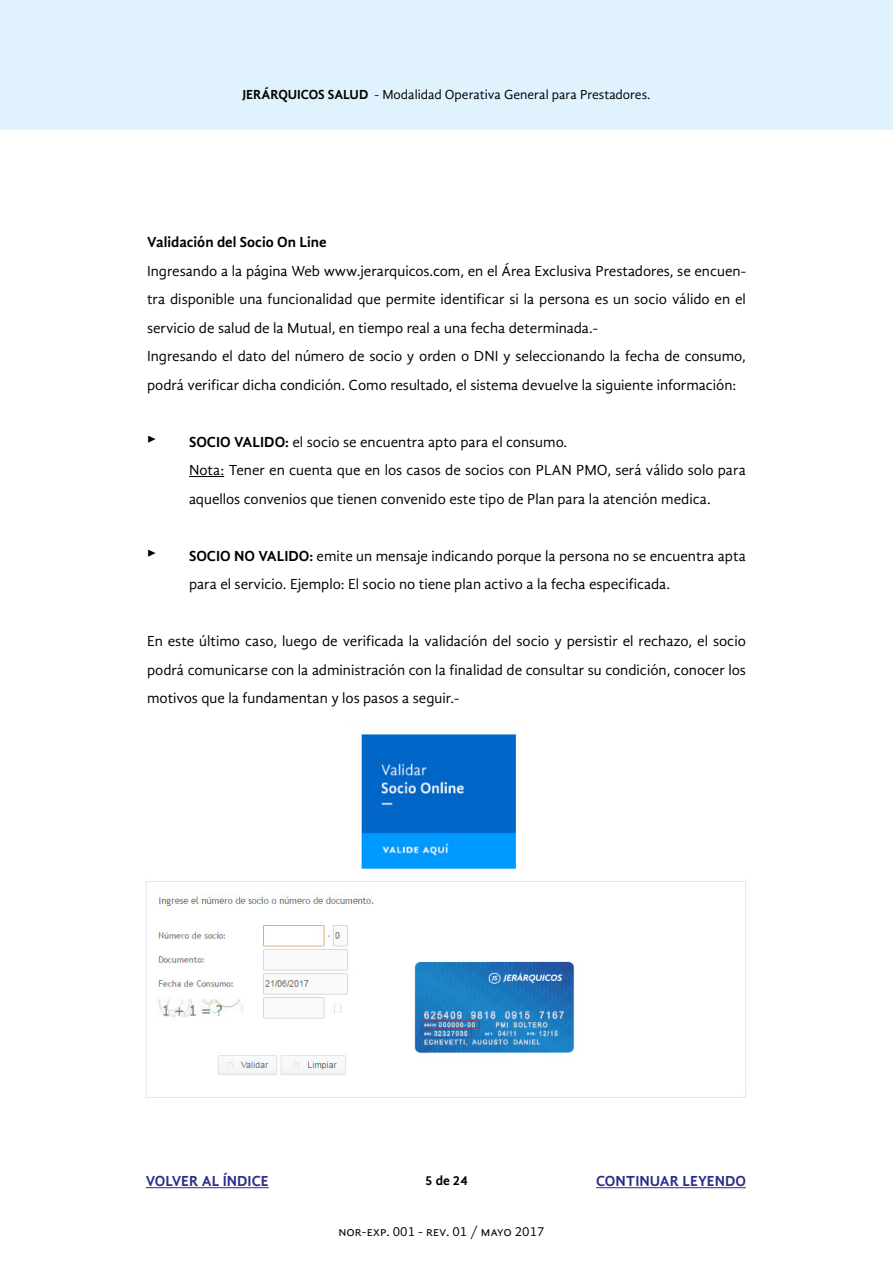
<style>
.page{position:relative;width:893px;height:1263px;background:#fff}
.page>*{position:absolute;margin:0;border:0;box-sizing:border-box;transform-origin:0 0}
.t1{font:15px/28.5px "Gandhi Sans";color:#000}
.t2{font:700 15px "Gandhi Sans";color:#2d2e87}
.t3{font:700 15px "Gandhi Sans";color:#000}
.t4{font:15px "Minion Pro";color:#000}
.t5{font:13.5px "Gandhi Sans";color:#000}
.t6{font:700 13.5px "Gandhi Sans";color:#000}
.s1{font-weight:700}
</style>
<div class="page">
<hr style="left:189px;top:476px;width:35px;height:1px;background:#000">
<div style="left:0;top:0;width:893px;height:130px;background:#dff2fd"></div>
<img style="left:361px;top:734px;width:155px;height:135px">
<hr style="left:146px;top:1187px;width:123px;height:1px;background:#2d2e87">
<hr style="left:596px;top:1187px;width:150px;height:1px;background:#2d2e87">
<img style="left:146px;top:881px;width:600px;height:217px">
<p class="t5" style="left:242px;top:87px;width:410px"><span class="s1">JERÁRQUICOS SALUD</span> - Modalidad Operativa General para Prestadores.</p>
<p class="t3" style="left:147px;top:233px;width:181px">Validación del Socio On Line</p>
<p class="t1" style="left:147px;top:256px;width:600px">Ingresando a la página Web www.jerarquicos.com, en el Área Exclusiva Prestadores, se encuen&shy;tra disponible una funcionalidad que permite identificar si la persona es un socio válido en el servicio de salud de la Mutual, en tiempo real a una fecha determinada.-<br>Ingresando el dato del número de socio y orden o DNI y seleccionando la fecha de consumo, podrá verificar dicha condición. Como resultado, el sistema devuelve la siguiente información:</p>
<p class="t4" style="left:147px;top:428px;width:11px">▶</p>
<p class="t4" style="left:147px;top:542px;width:11px">▶</p>
<p class="t1" style="left:189px;top:427px;width:558px"><span class="s1">SOCIO VALIDO:</span> el socio se encuentra apto para el consumo.<br>Nota: Tener en cuenta que en los casos de socios con PLAN PMO, será válido solo para aquellos convenios que tienen convenido este tipo de Plan para la atención medica.</p>
<p class="t1" style="left:189px;top:541px;width:558px"><span class="s1">SOCIO NO VALIDO:</span> emite un mensaje indicando porque la persona no se encuentra apta para el servicio. Ejemplo: El socio no tiene plan activo a la fecha especificada.</p>
<p class="t1" style="left:147px;top:627px;width:600px;text-align:justify">En este último caso, luego de verificada la validación del socio y persistir el rechazo, el socio podrá comunicarse con la administración con la finalidad de consultar su condición, conocer los motivos que la fundamentan y los pasos a seguir.-</p>
<p class="t2" style="left:146px;top:1172px;width:124px">VOLVER AL ÍNDICE</p>
<p class="t2" style="left:596px;top:1172px;width:11px">con</p>
<p class="t2" style="left:626px;top:1172px;width:19px">tinuar</p>
<p class="t2" style="left:682px;top:1172px;width:35px">leyendo</p>
<p class="t6" style="left:425px;top:1173px;width:44px">5 de 24</p>
<p class="t5" style="left:338px;top:1224px;width:208px">nor-exp. 001 - rev. 01 / mayo 2017</p>
</div>
